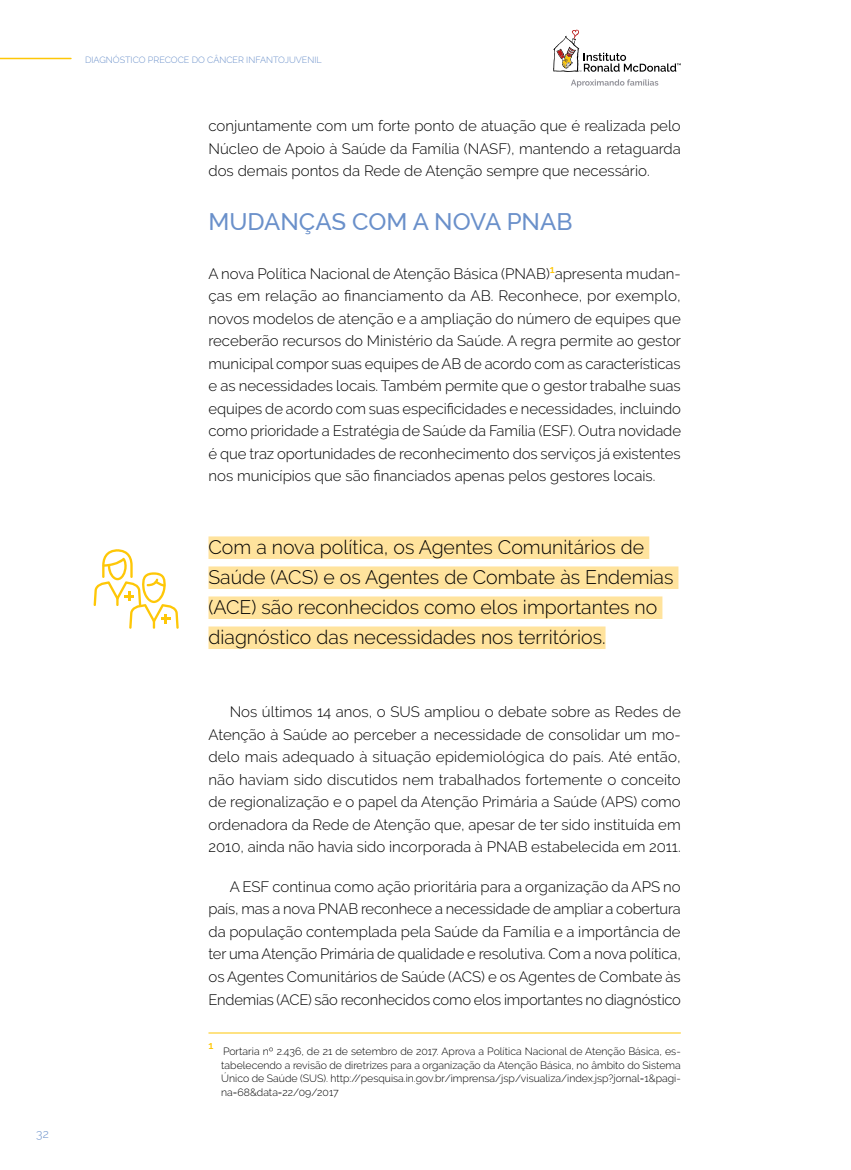
<style>
.page{position:relative;width:851px;height:1170px;background:#fff}
.page>*{position:absolute;margin:0;border:0;box-sizing:border-box;transform-origin:0 0}
.t1{font:500 24px "Raleway";color:#6a90ca}
.t2{font:300 19.5px/30px "Raleway";color:#000}
.t3{font:300 15px/22.5px "Raleway";color:#000;text-align:justify}
.t4{font:300 12px "Raleway";color:#6a90ca}
.t5{font:300 10.5px/13.5px "Raleway";color:#000;text-align:justify}
.t6{font:600 10.5px "Raleway";color:#fec707}
.t7{font:300 9px "Raleway";color:#6a90ca}
</style>
<div class="page">
<hr style="left:0;top:58px;width:71px;height:1px;background:#fec707">
<svg style="left:553px;top:30px;width:127px;height:42px"></svg>
<svg style="left:571px;top:79px;width:87px;height:8px"></svg>
<div style="left:208px;top:536px;width:441px;height:23px;background:#ffe39d"></div>
<div style="left:208px;top:566px;width:470px;height:23px;background:#ffe39d"></div>
<div style="left:208px;top:596px;width:454px;height:23px;background:#ffe39d"></div>
<div style="left:208px;top:626px;width:397px;height:23px;background:#ffe39d"></div>
<hr style="left:208px;top:1032px;width:472px;height:1px;background:#fec707">
<svg style="left:94px;top:549px;width:85px;height:79px"></svg>
<p class="t4" style="left:36px;top:1126px;width:14px">32</p>
<p class="t7" style="left:85px;top:54px;width:238px">DIAGNÓSTICO PRECOCE DO CÂNCER INFANTOJUVENIL</p>
<p class="t3" style="left:208px;top:114px;width:473px">conjuntamente com um forte ponto de atuação que é realizada pelo Núcleo de Apoio à Saúde da Família (NASF), mantendo a retaguarda dos demais pontos da Rede de Atenção sempre que necessário.</p>
<h1 class="t1" style="left:208px;top:208px;width:365px">MUDANÇAS COM A NOVA PNAB</h1>
<p class="t3" style="left:208px;top:262px;width:474px">A nova Política Nacional de Atenção Básica (PNAB)<sup>1</sup>apresenta mudan&shy;ças em relação ao financiamento da AB. Reconhece, por exemplo, novos modelos de atenção e a ampliação do número de equipes que receberão recursos do Ministério da Saúde. A regra permite ao gestor municipal compor suas equipes de AB de acordo com as características e as necessidades locais. Também permite que o gestor trabalhe suas equipes de acordo com suas especificidades e necessidades, incluindo como prioridade a Estratégia de Saúde da Família (ESF). Outra novidade é que traz oportunidades de reconhecimento dos serviços já existentes nos municípios que são financiados apenas pelos gestores locais.</p>
<h2 class="t2" style="left:208px;top:531px;width:466px">Com a nova política, os Agentes Comunitários de Saúde (ACS) e os Agentes de Combate às Endemias (ACE) são reconhecidos como elos importantes no diagnóstico das necessidades nos territórios.</h2>
<p class="t3" style="left:208px;top:700px;width:474px;text-indent:21px">Nos últimos 14 anos, o SUS ampliou o debate sobre as Redes de Atenção à Saúde ao perceber a necessidade de consolidar um mo&shy;delo mais adequado à situação epidemiológica do país. Até então, não haviam sido discutidos nem trabalhados fortemente o conceito de regionalização e o papel da Atenção Primária a Saúde (APS) como ordenadora da Rede de Atenção que, apesar de ter sido instituída em 2010, ainda não havia sido incorporada à PNAB estabelecida em 2011.</p>
<p class="t3" style="left:208px;top:875px;width:474px;text-indent:21px">A ESF continua como ação prioritária para a organização da APS no país, mas a nova PNAB reconhece a necessidade de ampliar a cobertura da população contemplada pela Saúde da Família e a importância de ter uma Atenção Primária de qualidade e resolutiva. Com a nova política, os Agentes Comunitários de Saúde (ACS) e os Agentes de Combate às Endemias (ACE) são reconhecidos como elos importantes no diagnóstico</p>
<p class="t6" style="left:208px;top:1039px;width:6px">1</p>
<p class="t5" style="left:221px;top:1044px;width:461px">Portaria nº 2.436, de 21 de setembro de 2017. Aprova a Política Nacional de Atenção Básica, es&shy;tabelecendo a revisão de diretrizes para a organização da Atenção Básica, no âmbito do Sistema Único de Saúde (SUS). http://pesquisa.in.gov.br/imprensa/jsp/visualiza/index.jsp?jornal=1&amp;pagi&shy;na=68&amp;data=22/09/2017</p>
</div>
